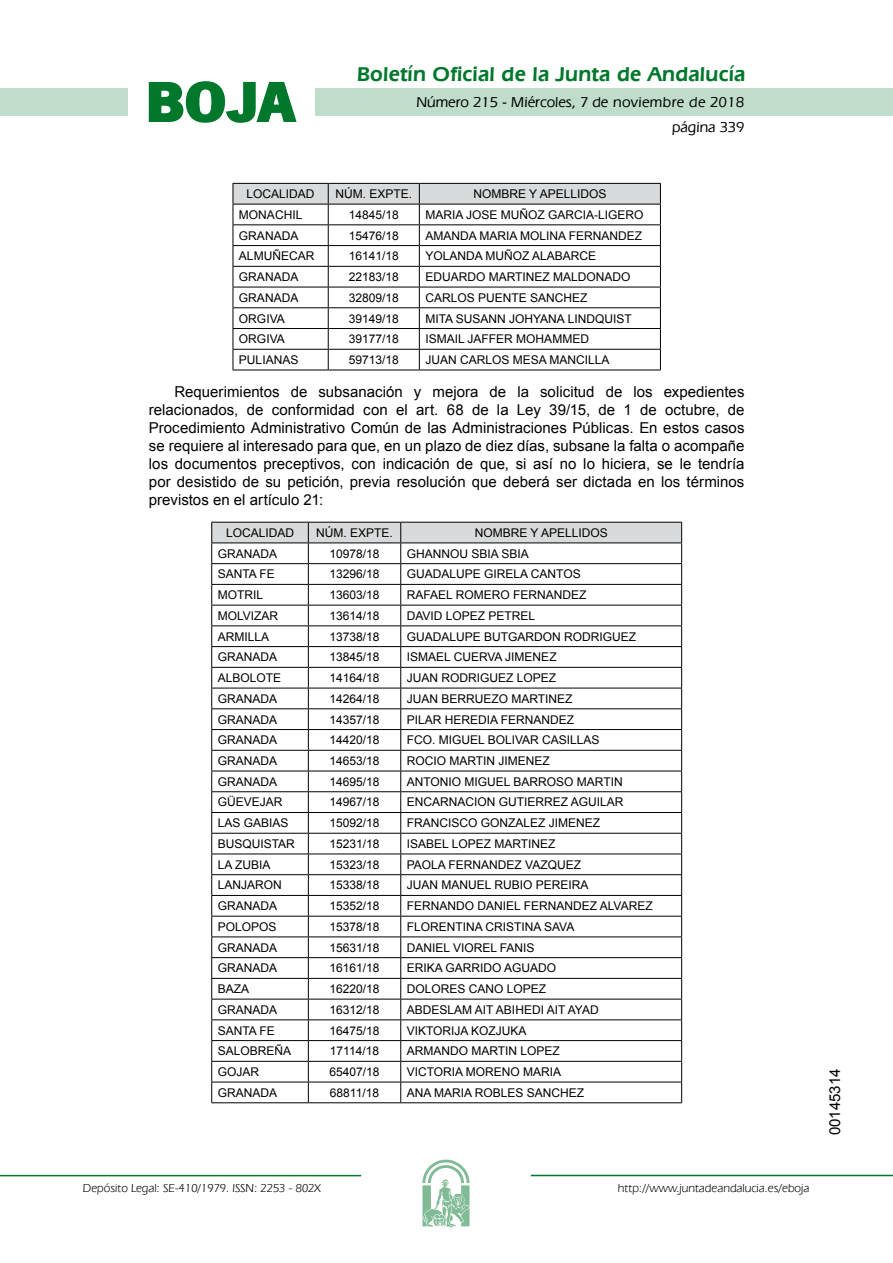
<style>
.page{position:relative;width:893px;height:1263px;background:#fff}
.page>*{position:absolute;margin:0;border:0;box-sizing:border-box;transform-origin:0 0}
.t1{font:700 57.75px "News Got T";color:#00782c;scale:1.14 1}
.t2{font:600 21px "Eras IT Cby BT";letter-spacing:.01em;color:#00782c}
.t3{font:15px/18px "Arial";color:#000;text-align:justify}
.t4{font:500 15px/24.5px "Eras IT Cby BT";color:#000;text-align:right}
.t5{font:12px "Arial";color:#000}
.t6{font:12px "Eras IT Cby BT";color:#000}
</style>
<div class="page">
<div style="left:315px;top:88px;width:577px;height:28px;background:#bfddca"></div>
<div style="left:0;top:88px;width:128px;height:28px;background:#bfddca"></div>
<hr style="left:0;top:1175px;width:361px;height:1px;background:#00782c">
<svg style="left:422px;top:1159px;width:47px;height:68px"></svg>
<hr style="left:531px;top:1175px;width:361px;height:1px;background:#00782c">
<svg style="left:148px;top:81px;width:149px;height:42px"></svg>
<svg style="left:232px;top:183px;width:429px;height:187px"></svg>
<hr style="left:232px;top:370px;width:96px;height:1px;background:#000">
<hr style="left:328px;top:370px;width:91px;height:1px;background:#000">
<hr style="left:419px;top:370px;width:241px;height:1px;background:#000">
<svg style="left:211px;top:522px;width:471px;height:580px"></svg>
<hr style="left:211px;top:1102px;width:97px;height:1px;background:#000">
<hr style="left:308px;top:1102px;width:93px;height:1px;background:#000">
<hr style="left:401px;top:1102px;width:281px;height:1px;background:#000">
<h1 class="t1" style="left:145px;top:68px;width:133px">BOJA</h1>
<h2 class="t2" style="left:357px;top:62px;width:390px">Boletín Oficial de la Junta de Andalucía</h2>
<p class="t4" style="left:416px;top:90px;width:329px">Número 215 - Miércoles, 7 de noviembre de 2018 página 339</p>
<p class="t5" style="left:246px;top:186px;width:70px">LOCALIDAD</p>
<p class="t5" style="left:335px;top:186px;width:78px">NÚM. EXPTE.</p>
<p class="t5" style="left:473px;top:186px;width:134px">NOMBRE Y APELLIDOS</p>
<p class="t5" style="left:239px;top:207px;width:65px">MONACHIL</p>
<p class="t5" style="left:349px;top:207px;width:52px">14845/18</p>
<p class="t5" style="left:425px;top:207px;width:220px">MARIA JOSE MUÑOZ GARCIA-LIGERO</p>
<p class="t5" style="left:239px;top:228px;width:61px">GRANADA</p>
<p class="t5" style="left:349px;top:228px;width:52px">15476/18</p>
<p class="t5" style="left:425px;top:228px;width:218px">AMANDA MARIA MOLINA FERNANDEZ</p>
<p class="t5" style="left:239px;top:248px;width:77px">ALMUÑECAR</p>
<p class="t5" style="left:349px;top:248px;width:52px">16141/18</p>
<p class="t5" style="left:425px;top:248px;width:172px">YOLANDA MUÑOZ ALABARCE</p>
<p class="t5" style="left:239px;top:269px;width:61px">GRANADA</p>
<p class="t5" style="left:349px;top:269px;width:52px">22183/18</p>
<p class="t5" style="left:425px;top:269px;width:207px">EDUARDO MARTINEZ MALDONADO</p>
<p class="t5" style="left:239px;top:290px;width:61px">GRANADA</p>
<p class="t5" style="left:349px;top:290px;width:52px">32809/18</p>
<p class="t5" style="left:425px;top:290px;width:164px">CARLOS PUENTE SANCHEZ</p>
<p class="t5" style="left:239px;top:310px;width:47px">ORGIVA</p>
<p class="t5" style="left:349px;top:310px;width:52px">39149/18</p>
<p class="t5" style="left:425px;top:310px;width:208px">MITA SUSANN JOHYANA LINDQUIST</p>
<p class="t5" style="left:239px;top:331px;width:47px">ORGIVA</p>
<p class="t5" style="left:349px;top:331px;width:52px">39177/18</p>
<p class="t5" style="left:425px;top:331px;width:165px">ISMAIL JAFFER MOHAMMED</p>
<p class="t5" style="left:239px;top:352px;width:61px">PULIANAS</p>
<p class="t5" style="left:349px;top:352px;width:52px">59713/18</p>
<p class="t5" style="left:425px;top:352px;width:186px">JUAN CARLOS MESA MANCILLA</p>
<p class="t3" style="left:149px;top:383px;width:597px;text-indent:26px">Requerimientos de subsanación y mejora de la solicitud de los expedientes relacionados, de conformidad con el art. 68 de la Ley 39/15, de 1 de octubre, de Procedimiento Administrativo Común de las Administraciones Públicas. En estos casos se requiere al interesado para que, en un plazo de diez días, subsane la falta o acompañe los documentos preceptivos, con indicación de que, si así no lo hiciera, se le tendría por desistido de su petición, previa resolución que deberá ser dictada en los términos previstos en el artículo 21:</p>
<p class="t5" style="left:226px;top:525px;width:70px">LOCALIDAD</p>
<p class="t5" style="left:316px;top:525px;width:78px">NÚM. EXPTE.</p>
<p class="t5" style="left:474px;top:525px;width:134px">NOMBRE Y APELLIDOS</p>
<p class="t5" style="left:218px;top:546px;width:61px">GRANADA</p>
<p class="t5" style="left:329px;top:546px;width:52px">10978/18</p>
<p class="t5" style="left:407px;top:546px;width:124px">GHANNOU SBIA SBIA</p>
<p class="t5" style="left:218px;top:566px;width:59px">SANTA FE</p>
<p class="t5" style="left:329px;top:566px;width:52px">13296/18</p>
<p class="t5" style="left:407px;top:566px;width:175px">GUADALUPE GIRELA CANTOS</p>
<p class="t5" style="left:218px;top:587px;width:47px">MOTRIL</p>
<p class="t5" style="left:329px;top:587px;width:52px">13603/18</p>
<p class="t5" style="left:407px;top:587px;width:181px">RAFAEL ROMERO FERNANDEZ</p>
<p class="t5" style="left:218px;top:608px;width:62px">MOLVIZAR</p>
<p class="t5" style="left:329px;top:608px;width:52px">13614/18</p>
<p class="t5" style="left:407px;top:608px;width:130px">DAVID LOPEZ PETREL</p>
<p class="t5" style="left:218px;top:629px;width:53px">ARMILLA</p>
<p class="t5" style="left:329px;top:629px;width:52px">13738/18</p>
<p class="t5" style="left:407px;top:629px;width:231px">GUADALUPE BUTGARDON RODRIGUEZ</p>
<p class="t5" style="left:218px;top:649px;width:61px">GRANADA</p>
<p class="t5" style="left:329px;top:649px;width:52px">13845/18</p>
<p class="t5" style="left:407px;top:649px;width:151px">ISMAEL CUERVA JIMENEZ</p>
<p class="t5" style="left:218px;top:670px;width:65px">ALBOLOTE</p>
<p class="t5" style="left:329px;top:670px;width:52px">14164/18</p>
<p class="t5" style="left:407px;top:670px;width:151px">JUAN RODRIGUEZ LOPEZ</p>
<p class="t5" style="left:218px;top:691px;width:61px">GRANADA</p>
<p class="t5" style="left:329px;top:691px;width:52px">14264/18</p>
<p class="t5" style="left:407px;top:691px;width:167px">JUAN BERRUEZO MARTINEZ</p>
<p class="t5" style="left:218px;top:711px;width:61px">GRANADA</p>
<p class="t5" style="left:329px;top:711px;width:52px">14357/18</p>
<p class="t5" style="left:407px;top:711px;width:169px">PILAR HEREDIA FERNANDEZ</p>
<p class="t5" style="left:218px;top:732px;width:61px">GRANADA</p>
<p class="t5" style="left:329px;top:732px;width:52px">14420/18</p>
<p class="t5" style="left:407px;top:732px;width:194px">FCO. MIGUEL BOLIVAR CASILLAS</p>
<p class="t5" style="left:218px;top:753px;width:61px">GRANADA</p>
<p class="t5" style="left:329px;top:753px;width:52px">14653/18</p>
<p class="t5" style="left:407px;top:753px;width:145px">ROCIO MARTIN JIMENEZ</p>
<p class="t5" style="left:218px;top:774px;width:61px">GRANADA</p>
<p class="t5" style="left:329px;top:774px;width:52px">14695/18</p>
<p class="t5" style="left:407px;top:774px;width:217px">ANTONIO MIGUEL BARROSO MARTIN</p>
<p class="t5" style="left:218px;top:794px;width:66px">GÜEVEJAR</p>
<p class="t5" style="left:329px;top:794px;width:52px">14967/18</p>
<p class="t5" style="left:407px;top:794px;width:218px">ENCARNACION GUTIERREZ AGUILAR</p>
<p class="t5" style="left:218px;top:815px;width:72px">LAS GABIAS</p>
<p class="t5" style="left:329px;top:815px;width:52px">15092/18</p>
<p class="t5" style="left:407px;top:815px;width:195px">FRANCISCO GONZALEZ JIMENEZ</p>
<p class="t5" style="left:218px;top:836px;width:79px">BUSQUISTAR</p>
<p class="t5" style="left:329px;top:836px;width:52px">15231/18</p>
<p class="t5" style="left:407px;top:836px;width:150px">ISABEL LOPEZ MARTINEZ</p>
<p class="t5" style="left:218px;top:857px;width:54px">LA ZUBIA</p>
<p class="t5" style="left:329px;top:857px;width:52px">15323/18</p>
<p class="t5" style="left:407px;top:857px;width:176px">PAOLA FERNANDEZ VAZQUEZ</p>
<p class="t5" style="left:218px;top:877px;width:66px">LANJARON</p>
<p class="t5" style="left:329px;top:877px;width:52px">15338/18</p>
<p class="t5" style="left:407px;top:877px;width:183px">JUAN MANUEL RUBIO PEREIRA</p>
<p class="t5" style="left:218px;top:898px;width:61px">GRANADA</p>
<p class="t5" style="left:329px;top:898px;width:52px">15352/18</p>
<p class="t5" style="left:407px;top:898px;width:247px">FERNANDO DANIEL FERNANDEZ ALVAREZ</p>
<p class="t5" style="left:218px;top:919px;width:60px">POLOPOS</p>
<p class="t5" style="left:329px;top:919px;width:52px">15378/18</p>
<p class="t5" style="left:407px;top:919px;width:169px">FLORENTINA CRISTINA SAVA</p>
<p class="t5" style="left:218px;top:940px;width:61px">GRANADA</p>
<p class="t5" style="left:329px;top:940px;width:52px">15631/18</p>
<p class="t5" style="left:407px;top:940px;width:129px">DANIEL VIOREL FANIS</p>
<p class="t5" style="left:218px;top:960px;width:61px">GRANADA</p>
<p class="t5" style="left:329px;top:960px;width:52px">16161/18</p>
<p class="t5" style="left:407px;top:960px;width:151px">ERIKA GARRIDO AGUADO</p>
<p class="t5" style="left:218px;top:981px;width:33px">BAZA</p>
<p class="t5" style="left:329px;top:981px;width:52px">16220/18</p>
<p class="t5" style="left:407px;top:981px;width:141px">DOLORES CANO LOPEZ</p>
<p class="t5" style="left:218px;top:1002px;width:61px">GRANADA</p>
<p class="t5" style="left:329px;top:1002px;width:52px">16312/18</p>
<p class="t5" style="left:407px;top:1002px;width:193px">ABDESLAM AIT ABIHEDI AIT AYAD</p>
<p class="t5" style="left:218px;top:1023px;width:59px">SANTA FE</p>
<p class="t5" style="left:329px;top:1023px;width:52px">16475/18</p>
<p class="t5" style="left:407px;top:1023px;width:121px">VIKTORIJA KOZJUKA</p>
<p class="t5" style="left:218px;top:1043px;width:75px">SALOBREÑA</p>
<p class="t5" style="left:330px;top:1043px;width:51px">17114/18</p>
<p class="t5" style="left:407px;top:1043px;width:155px">ARMANDO MARTIN LOPEZ</p>
<p class="t5" style="left:218px;top:1064px;width:43px">GOJAR</p>
<p class="t5" style="left:329px;top:1064px;width:52px">65407/18</p>
<p class="t5" style="left:407px;top:1064px;width:156px">VICTORIA MORENO MARIA</p>
<p class="t5" style="left:218px;top:1085px;width:61px">GRANADA</p>
<p class="t5" style="left:330px;top:1085px;width:51px">68811/18</p>
<p class="t5" style="left:407px;top:1085px;width:179px">ANA MARIA ROBLES SANCHEZ</p>
<p class="t6" style="left:83px;top:1181px;width:239px">Depósito Legal: SE-410/1979. ISSN: 2253 - 802X</p>
<p class="t6" style="left:618px;top:1181px;width:193px">http://www.juntadeandalucia.es/eboja</p>
<p class="t3" style="left:826px;top:1135px;width:68px;rotate:-90deg">00145314</p>
</div>
